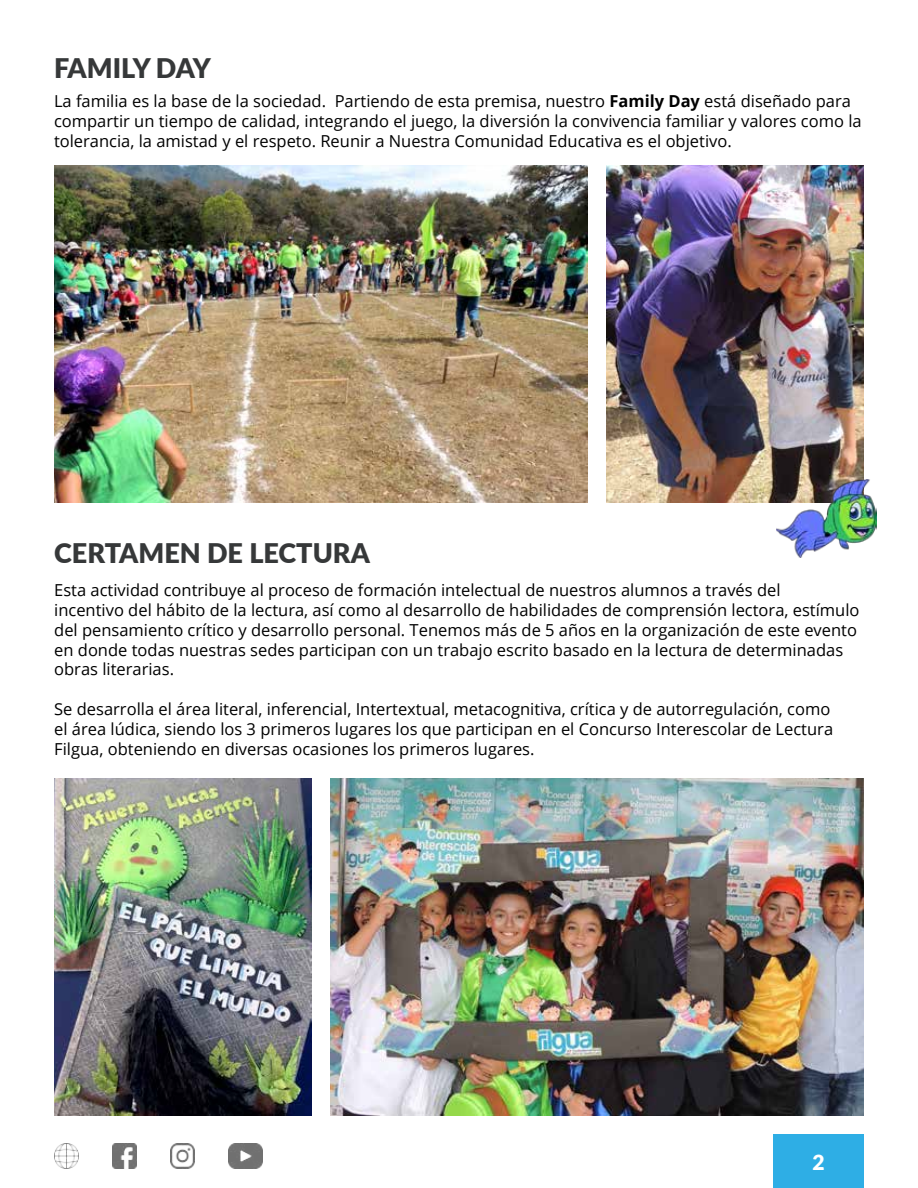
<style>
.page{position:relative;width:918px;height:1188px;background:#fff}
.page>*{position:absolute;margin:0;border:0;box-sizing:border-box;transform-origin:0 0}
.t1{font:900 27px "Lato";color:#363839}
.t2{font:900 27px "Lato";letter-spacing:-.025em;color:#363839}
.t3{font:900 21px "Lato";color:#fff}
.t4{font:16.5px/19.8px "Open Sans";color:#000}
.s1{font-weight:700}
</style>
<div class="page">
<div style="left:773px;top:1134px;width:91px;height:54px;background:#2eaee5"></div>
<img style="left:54px;top:1144px;width:25px;height:25px">
<img style="left:112px;top:1144px;width:25px;height:25px">
<img style="left:170px;top:1144px;width:25px;height:25px">
<img style="left:228px;top:1144px;width:35px;height:24px">
<img style="left:54px;top:165px;width:534px;height:337px">
<img style="left:606px;top:165px;width:258px;height:337px">
<img style="left:330px;top:778px;width:534px;height:337px">
<img style="left:54px;top:778px;width:257px;height:337px">
<img style="left:776px;top:480px;width:100px;height:78px">
<h1 class="t2" style="left:54px;top:48px;width:158px">FAMILY DAY</h1>
<p class="t4" style="left:54px;top:91px;width:809px">La familia es la base de la sociedad. Partiendo de esta premisa, nuestro <span class="s1">Family Day</span> está diseñado para compartir un tiempo de calidad, integrando el juego, la diversión la convivencia familiar y valores como la tolerancia, la amistad y el respeto. Reunir a Nuestra Comunidad Educativa es el objetivo.</p>
<h1 class="t1" style="left:54px;top:533px;width:317px">CERTAMEN DE LECTURA</h1>
<p class="t4" style="left:54px;top:580px;width:807px">Esta actividad contribuye al proceso de formación intelectual de nuestros alumnos a través del<br>incentivo del hábito de la lectura, así como al desarrollo de habilidades de comprensión lectora, estímulo del pensamiento crítico y desarrollo personal. Tenemos más de 5 años en la organización de este evento en donde todas nuestras sedes participan con un trabajo escrito basado en la lectura de determinadas obras literarias.</p>
<p class="t4" style="left:54px;top:699px;width:780px">Se desarrolla el área literal, inferencial, Intertextual, metacognitiva, crítica y de autorregulación, como el área lúdica, siendo los 3 primeros lugares los que participan en el Concurso Interescolar de Lectura<br>Filgua, obteniendo en diversas ocasiones los primeros lugares.</p>
<p class="t3" style="left:813px;top:1146px;width:14px">2</p>
</div>
